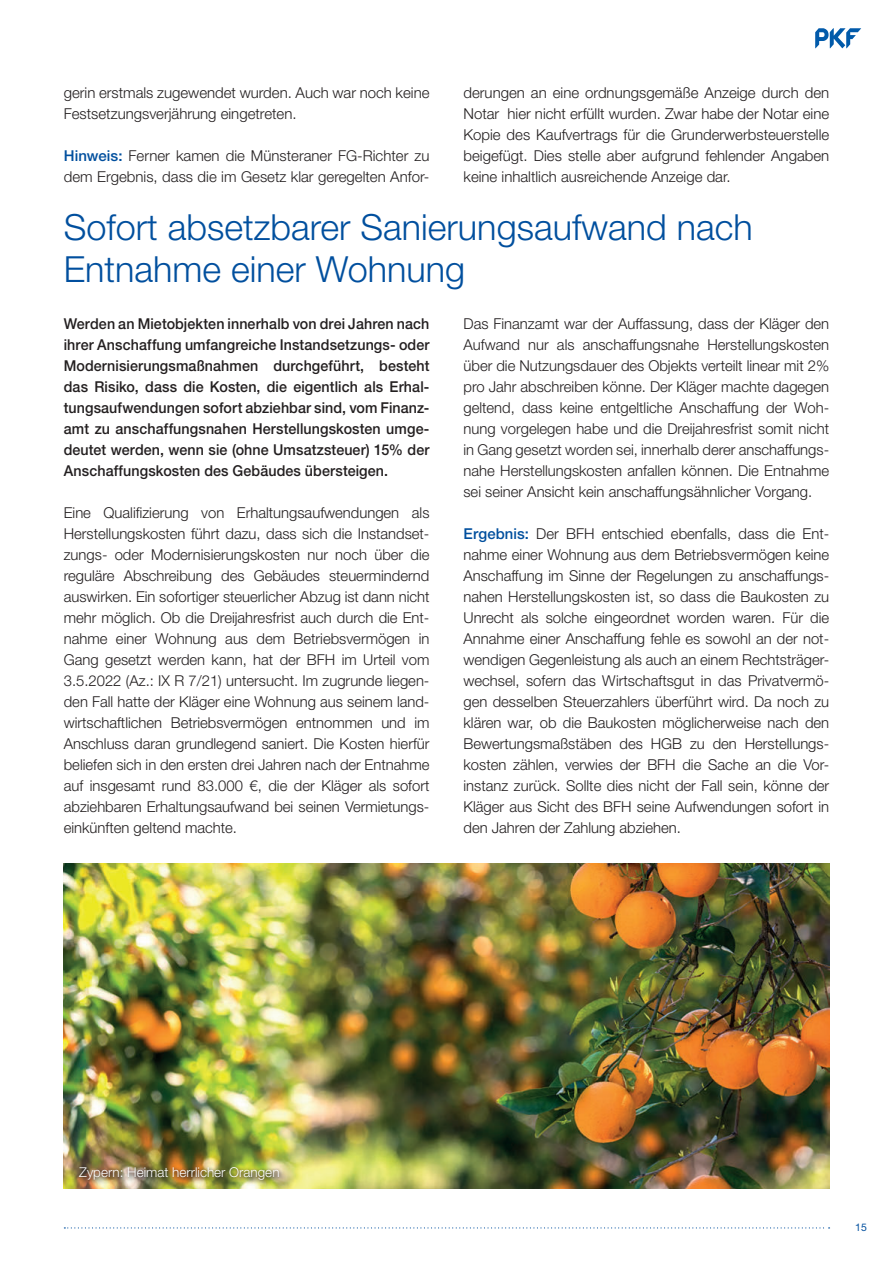
<style>
.page{position:relative;width:893px;height:1263px;background:#fff}
.page>*{position:absolute;margin:0;border:0;box-sizing:border-box;transform-origin:0 0}
.Headline{font:300 36px/42px "Helvetica Neue LT Std";color:#014f9e}
.Copy_Fließtext{font:300 15px/21px "Helvetica Neue LT Std";color:#231f20;text-align:justify}
.Copy_Fließtext-2{font:500 15px/21px "Helvetica Neue LT Std";letter-spacing:.01em;color:#231f20;text-align:justify;scale:.95 1}
.BU{font:300 13.5px "Helvetica Neue LT Std";color:#fff}
.t1{font:10.5px "Helvetica Neue LT Std";color:#014f9e}
.s1{font-weight:500;color:#014f9e}
</style>
<div class="page">
<img style="left:64px;top:863px;width:765px;height:326px">
<svg style="left:815px;top:28px;width:46px;height:20px"></svg>
<svg style="left:64px;top:1227px;width:766px;height:1px"></svg>
<div style="left:78px;top:1166px;width:208px;height:21px;background:#231f20;opacity:.89"></div>
<img style="left:76px;top:1164px;width:206px;height:19px">
<p class="Copy_Fließtext" style="left:64px;top:81px;width:367px">gerin erstmals zugewendet wurden. Auch war noch keine<br>Festsetzungsverjährung eingetreten.</p>
<p class="Copy_Fließtext" style="left:64px;top:144px;width:367px"><span class="s1">Hinweis:</span> Ferner kamen die Münsteraner FG-Richter zu dem Ergebnis, dass die im Gesetz klar geregelten Anfor-</p>
<p class="Copy_Fließtext" style="left:463px;top:81px;width:367px">derungen an eine ordnungsgemäße Anzeige durch den Notar hier nicht erfüllt wurden. Zwar habe der Notar eine Kopie des Kaufvertrags für die Grunderwerbsteuerstelle beigefügt. Dies stelle aber aufgrund fehlender Angaben keine inhaltlich ausreichende Anzeige dar.</p>
<p class="Headline" style="left:64px;top:206px;width:690px">Sofort absetzbarer Sanierungsaufwand nach<br>Entnahme einer Wohnung</p>
<p class="Copy_Fließtext-2" style="left:64px;top:313px;width:386px">Werden an Mietobjekten innerhalb von drei Jahren nach ihrer Anschaffung umfangreiche Instandsetzungs- oder Modernisierungsmaßnahmen durchgeführt, besteht das Risiko, dass die Kosten, die eigentlich als Erhal&shy;tungsaufwendungen sofort abziehbar sind, vom Finanz&shy;amt zu anschaffungsnahen Herstellungskosten umge&shy;deutet werden, wenn sie (ohne Umsatzsteuer) 15% der Anschaffungskosten des Gebäudes übersteigen.</p>
<p class="Copy_Fließtext" style="left:64px;top:501px;width:367px">Eine Qualifizierung von Erhaltungsaufwendungen als Herstellungskosten führt dazu, dass sich die Instandset&shy;zungs- oder Modernisierungskosten nur noch über die reguläre Abschreibung des Gebäudes steuermindernd auswirken. Ein sofortiger steuerlicher Abzug ist dann nicht mehr möglich. Ob die Dreijahresfrist auch durch die Ent&shy;nahme einer Wohnung aus dem Betriebsvermögen in Gang gesetzt werden kann, hat der BFH im Urteil vom 3.5.2022 (Az.: IX R 7/21) untersucht. Im zugrunde liegen&shy;den Fall hatte der Kläger eine Wohnung aus seinem land&shy;wirtschaftlichen Betriebsvermögen entnommen und im Anschluss daran grundlegend saniert. Die Kosten hierfür beliefen sich in den ersten drei Jahren nach der Entnahme auf insgesamt rund 83.000 €, die der Kläger als sofort abziehbaren Erhaltungsaufwand bei seinen Vermietungs&shy;einkünften geltend machte.</p>
<p class="Copy_Fließtext" style="left:463px;top:312px;width:367px">Das Finanzamt war der Auffassung, dass der Kläger den Aufwand nur als anschaffungsnahe Herstellungskosten über die Nutzungsdauer des Objekts verteilt linear mit 2% pro Jahr abschreiben könne. Der Kläger machte dagegen geltend, dass keine entgeltliche Anschaffung der Woh&shy;nung vorgelegen habe und die Dreijahresfrist somit nicht in Gang gesetzt worden sei, innerhalb derer anschaffungs&shy;nahe Herstellungskosten anfallen können. Die Entnahme sei seiner Ansicht kein anschaffungsähnlicher Vorgang.</p>
<p class="Copy_Fließtext" style="left:463px;top:522px;width:367px"><span class="s1">Ergebnis:</span> Der BFH entschied ebenfalls, dass die Ent&shy;nahme einer Wohnung aus dem Betriebsvermögen keine Anschaffung im Sinne der Regelungen zu anschaffungs&shy;nahen Herstellungskosten ist, so dass die Baukosten zu Unrecht als solche eingeordnet worden waren. Für die Annahme einer Anschaffung fehle es sowohl an der not&shy;wendigen Gegenleistung als auch an einem Rechtsträger&shy;wechsel, sofern das Wirtschaftsgut in das Privatvermö&shy;gen desselben Steuerzahlers überführt wird. Da noch zu klären war, ob die Baukosten möglicherweise nach den Bewertungsmaßstäben des HGB zu den Herstellungs&shy;kosten zählen, verwies der BFH die Sache an die Vor&shy;instanz zurück. Sollte dies nicht der Fall sein, könne der Kläger aus Sicht des BFH seine Aufwendungen sofort in den Jahren der Zahlung abziehen.</p>
<p class="BU" style="left:79px;top:1164px;width:202px">Zypern: Heimat herrlicher Orangen</p>
<p class="t1" style="left:855px;top:1220px;width:13px">15</p>
</div>
